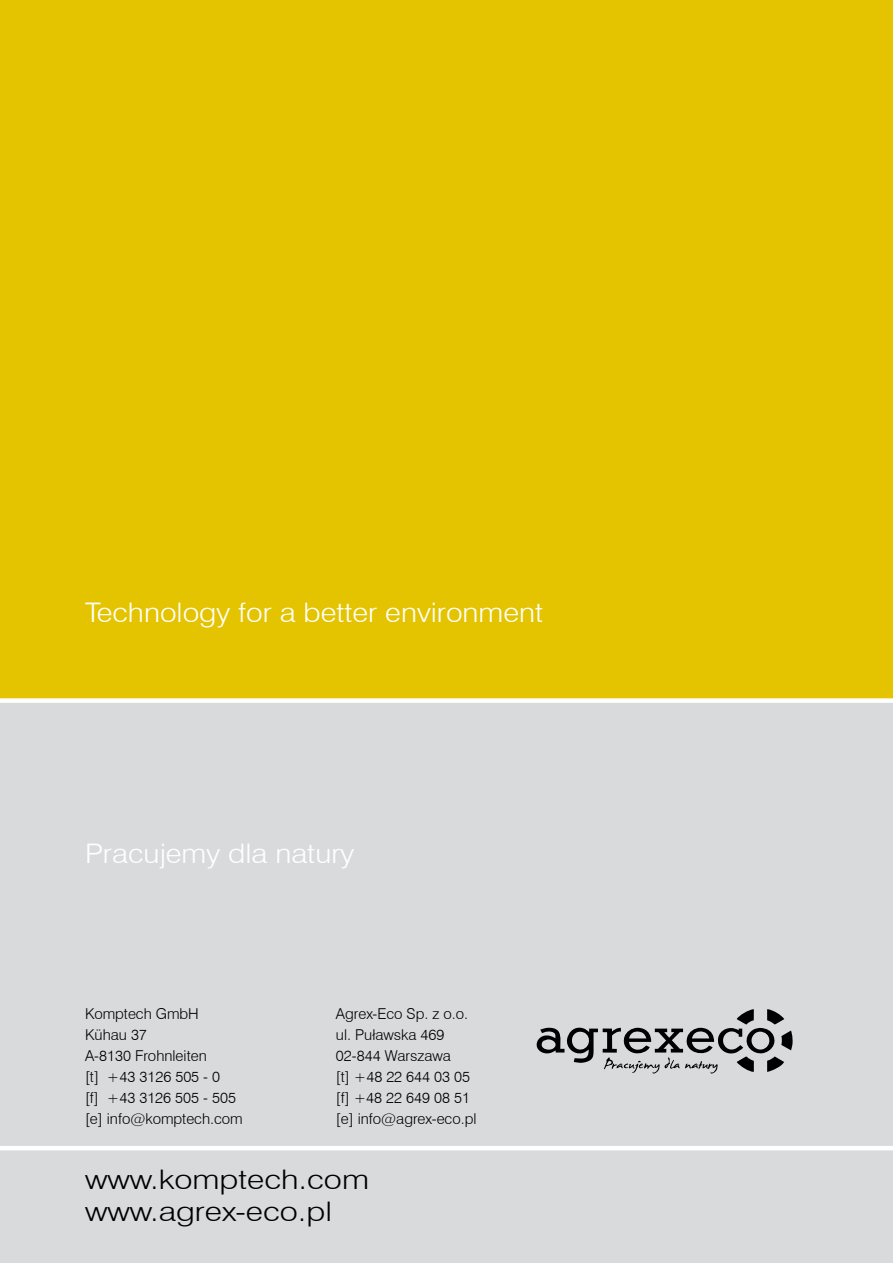
<style>
.page{position:relative;width:893px;height:1263px;background:#fff}
.page>*{position:absolute;margin:0;border:0;box-sizing:border-box;transform-origin:0 0}
.t1{font:300 27px "Swiss 721 BT";color:#fff;scale:1.1 1}
.t2{font:300 27px/32.4px "Swiss 721 BT";color:#000;scale:1.2 1}
.t3{font:300 15px/21px "Swiss 721 BT";color:#000}
</style>
<div class="page">
<div style="left:0;top:0;width:893px;height:701px;background:#e4c400"></div>
<div style="left:0;top:702px;width:893px;height:561px;background:#d9dadb"></div>
<hr style="left:0;top:1146px;width:893px;height:4px;background:#fff">
<div style="left:0;top:698px;width:893px;height:5px;background:#fff"></div>
<img style="left:536px;top:1009px;width:248px;height:54px">
<h1 class="t1" style="left:85px;top:596px;width:418px">Technology for a better environment</h1>
<h1 class="t1" style="left:85px;top:837px;width:246px">Pracujemy dla natury</h1>
<p class="t3" style="left:85px;top:1003px;width:159px">Komptech GmbH<br>Kühau 37<br>A-8130 Frohnleiten<br>[t] +43 3126 505 - 0<br>[f] +43 3126 505 - 505 [e] info@komptech.com</p>
<p class="t3" style="left:336px;top:1003px;width:142px">Agrex-Eco Sp. z o.o. ul. Puławska 469<br>02-844 Warszawa<br>[t] +48 22 644 03 05 [f] +48 22 649 08 51 [e] info@agrex-eco.pl</p>
<h1 class="t2" style="left:85px;top:1163px;width:238px">www.komptech.com www.agrex-eco.pl</h1>
</div>
